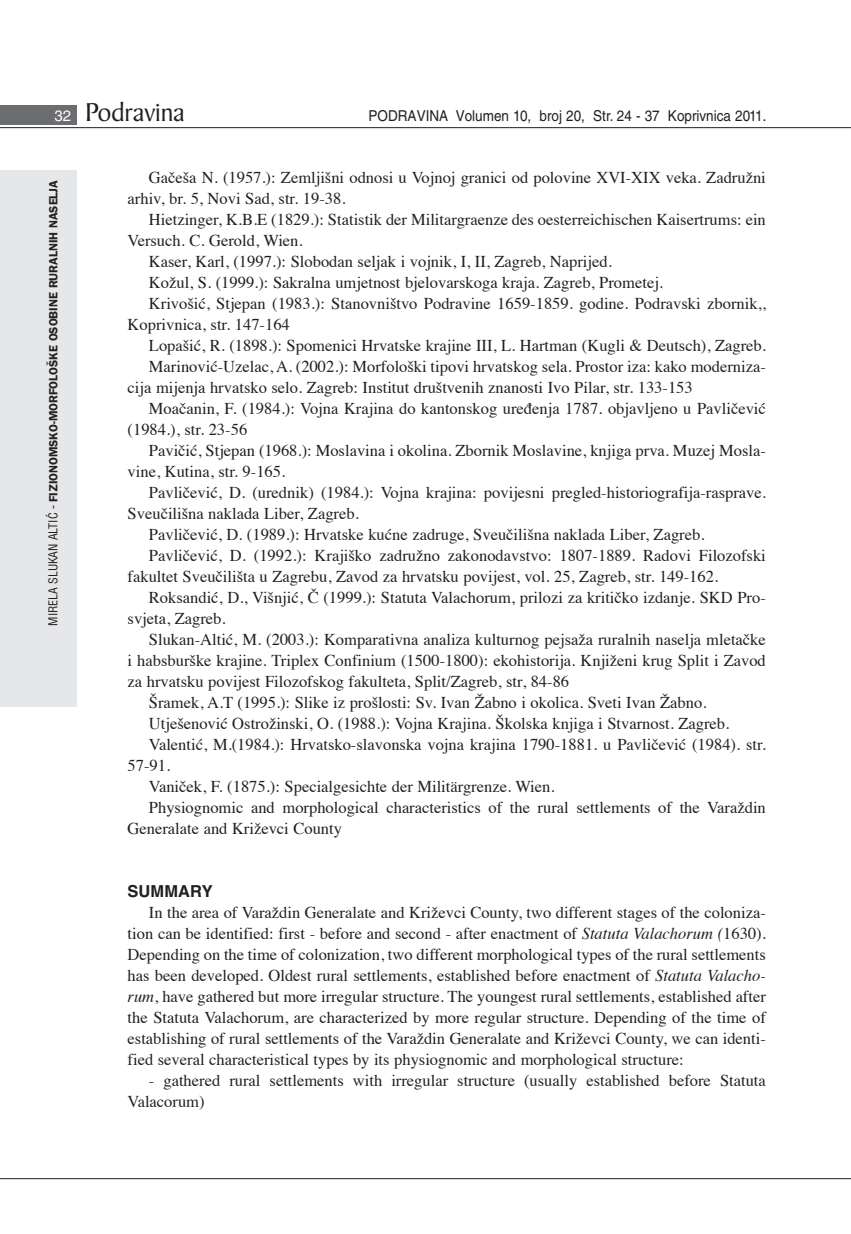
<style>
.page{position:relative;width:851px;height:1234px;background:#fff}
.page>*{position:absolute;margin:0;border:0;box-sizing:border-box;transform-origin:0 0}
.t1{font:27.6px "Baker Signet BT";color:#231f20}
._05-1_Osnovni_tekst{font:16.5px/21px "Times";color:#231f20}
._06-1_Medjunaslov{font:700 16.5px "Helvetica LT Skin 29";color:#231f20}
.t2{font:15px "Helvetica LT Skin 29";color:#231f20;scale:.9 1}
.t3{font:600 12px "ITC Franklin Gothic Skin 29";letter-spacing:-.005em;color:#231f20}
.s1{font-family:"Helvetica LT Skin 29";font-size:15px;color:#fff}
.s2{font-family:"Helvetica LT Skin 29";font-weight:400;font-stretch:condensed}
.s3{font-style:italic}
</style>
<div class="page">
<div style="left:0;top:170px;width:77px;height:536px;background:#e6e7e9"></div>
<div style="left:0;top:105px;width:77px;height:19px;background:#6c6d70"></div>
<hr style="left:0;top:127px;width:850px;height:1px;background:#231f20">
<hr style="left:0;top:1177px;width:850px;height:1px;background:#231f20">
<h1 class="t1" style="left:55px;top:95px;width:131px"><span class="s1">32</span> Podravina</h1>
<p class="t2" style="left:368px;top:107px;width:444px">PODRAVINA Volumen 10, broj 20, Str. 24 - 37 Koprivnica 2011.</p>
<p class="t3" style="left:46px;top:625px;width:447px;rotate:-90deg"><span class="s2">MIRELA SLUKAN ALTIĆ -</span> FIZIONOMSKO-MORFOLOŠKE OSOBINE RURALNIH NASELJA</p>
<p class="_05-1_Osnovni_tekst" style="left:128px;top:165px;width:639px;text-indent:21px">Gačeša N. (1957.): Zemljišni odnosi u Vojnoj granici od polovine XVI-XIX veka. Zadružni arhiv, br. 5, Novi Sad, str. 19-38.</p>
<p class="_05-1_Osnovni_tekst" style="left:128px;top:207px;width:639px;text-indent:21px">Hietzinger, K.B.E (1829.): Statistik der Militargraenze des oesterreichischen Kaisertrums: ein<br>Versuch. C. Gerold, Wien.</p>
<p class="_05-1_Osnovni_tekst" style="left:149px;top:249px;width:464px">Kaser, Karl, (1997.): Slobodan seljak i vojnik, I, II, Zagreb, Naprijed.</p>
<p class="_05-1_Osnovni_tekst" style="left:149px;top:270px;width:515px">Kožul, S. (1999.): Sakralna umjetnost bjelovarskoga kraja. Zagreb, Prometej.</p>
<p class="_05-1_Osnovni_tekst" style="left:128px;top:291px;width:639px;text-indent:21px">Krivošić, Stjepan (1983.): Stanovništvo Podravine 1659-1859. godine. Podravski zbornik,,<br>Koprivnica, str. 147-164</p>
<p class="_05-1_Osnovni_tekst" style="left:149px;top:333px;width:618px">Lopašić, R. (1898.): Spomenici Hrvatske krajine III, L. Hartman (Kugli &amp; Deutsch), Zagreb.</p>
<p class="_05-1_Osnovni_tekst" style="left:128px;top:354px;width:639px;text-indent:21px">Marinović-Uzelac, A. (2002.): Morfološki tipovi hrvatskog sela. Prostor iza: kako moderniza&shy;cija mijenja hrvatsko selo. Zagreb: Institut društvenih znanosti Ivo Pilar, str. 133-153</p>
<p class="_05-1_Osnovni_tekst" style="left:128px;top:396px;width:639px;text-indent:21px">Moačanin, F. (1984.): Vojna Krajina do kantonskog uređenja 1787. objavljeno u Pavličević (1984.), str. 23-56</p>
<p class="_05-1_Osnovni_tekst" style="left:128px;top:438px;width:639px;text-indent:21px">Pavičić, Stjepan (1968.): Moslavina i okolina. Zbornik Moslavine, knjiga prva. Muzej Mosla&shy;vine, Kutina, str. 9-165.</p>
<p class="_05-1_Osnovni_tekst" style="left:128px;top:480px;width:639px;text-indent:21px">Pavličević, D. (urednik) (1984.): Vojna krajina: povijesni pregled-historiografija-rasprave.<br>Sveučilišna naklada Liber, Zagreb.</p>
<p class="_05-1_Osnovni_tekst" style="left:149px;top:522px;width:557px">Pavličević, D. (1989.): Hrvatske kućne zadruge, Sveučilišna naklada Liber, Zagreb.</p>
<p class="_05-1_Osnovni_tekst" style="left:128px;top:543px;width:639px;text-indent:21px">Pavličević, D. (1992.): Krajiško zadružno zakonodavstvo: 1807-1889. Radovi Filozofski fakultet Sveučilišta u Zagrebu, Zavod za hrvatsku povijest, vol. 25, Zagreb, str. 149-162.</p>
<p class="_05-1_Osnovni_tekst" style="left:128px;top:585px;width:639px;text-indent:21px">Roksandić, D., Višnjić, Č (1999.): Statuta Valachorum, prilozi za kritičko izdanje. SKD Pro&shy;svjeta, Zagreb.</p>
<p class="_05-1_Osnovni_tekst" style="left:128px;top:627px;width:639px;text-align:justify;text-indent:21px">Slukan-Altić, M. (2003.): Komparativna analiza kulturnog pejsaža ruralnih naselja mletačke i habsburške krajine. Triplex Confinium (1500-1800): ekohistorija. Knjiženi krug Split i Zavod za hrvatsku povijest Filozofskog fakulteta, Split/Zagreb, str, 84-86</p>
<p class="_05-1_Osnovni_tekst" style="left:149px;top:690px;width:559px">Šramek, A.T (1995.): Slike iz prošlosti: Sv. Ivan Žabno i okolica. Sveti Ivan Žabno.</p>
<p class="_05-1_Osnovni_tekst" style="left:149px;top:711px;width:582px">Utješenović Ostrožinski, O. (1988.): Vojna Krajina. Školska knjiga i Stvarnost. Zagreb.</p>
<p class="_05-1_Osnovni_tekst" style="left:128px;top:732px;width:639px;text-indent:21px">Valentić, M.(1984.): Hrvatsko-slavonska vojna krajina 1790-1881. u Pavličević (1984). str.<br>57-91.</p>
<p class="_05-1_Osnovni_tekst" style="left:149px;top:774px;width:407px">Vaniček, F. (1875.): Specialgesichte der Militärgrenze. Wien.</p>
<p class="_05-1_Osnovni_tekst" style="left:128px;top:795px;width:639px;text-indent:21px">Physiognomic and morphological characteristics of the rural settlements of the Varaždin<br>Generalate and Križevci County</p>
<p class="_06-1_Medjunaslov" style="left:128px;top:881px;width:87px">SUMMARY</p>
<p class="_05-1_Osnovni_tekst" style="left:128px;top:900px;width:639px;text-align:justify;text-indent:21px">In the area of Varaždin Generalate and Križevci County, two different stages of the coloniza&shy;tion can be identified: first - before and second - after enactment of <span class="s3">Statuta Valachorum (</span>1630).<br>Depending on the time of colonization, two different morphological types of the rural settlements has been developed. Oldest rural settlements, established before enactment of <span class="s3">Statuta Valacho&shy;rum</span>, have gathered but more irregular structure. The youngest rural settlements, established after the Statuta Valachorum, are characterized by more regular structure. Depending of the time of establishing of rural settlements of the Varaždin Generalate and Križevci County, we can identi&shy;fied several characteristical types by its physiognomic and morphological structure:</p>
<p class="_05-1_Osnovni_tekst" style="left:128px;top:1068px;width:639px;text-indent:21px">- gathered rural settlements with irregular structure (usually established before Statuta<br>Valacorum)</p>
</div>
